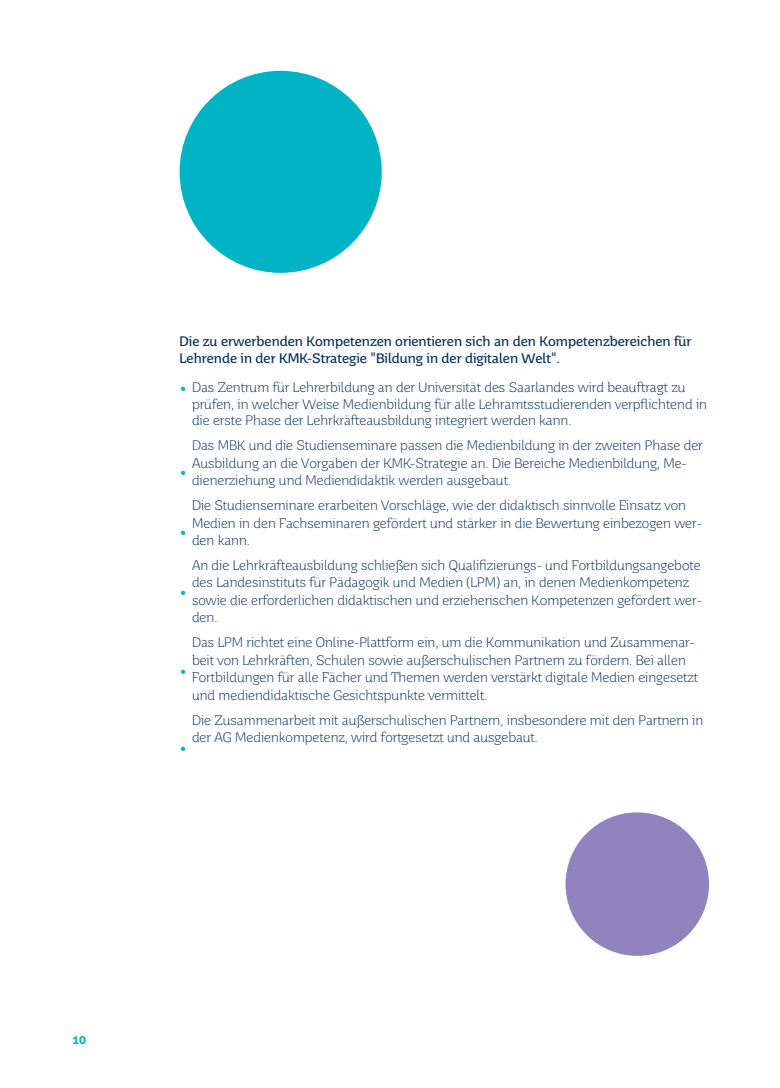
<style>
.page{position:relative;width:780px;height:1088px;background:#fff}
.page>*{position:absolute;margin:0;border:0;box-sizing:border-box;transform-origin:0 0}
.t1{font:300 13.75px/17.5px "Saar Pro";color:#002d5e}
.t2{font:13.75px/17.5px "Saar Pro";color:#002d5e}
.t3{font:700 13.75px "Saar Pro";color:#00b3c5}
.t4{font:700 11.25px "Saar Pro";color:#00b3c5}
.s1{font-style:inherit}
.s2{font-weight:700;color:#00b3c5}
</style>
<div class="page">
<div style="left:180px;top:71px;width:201px;height:202px;background:#00b3c5;border-radius:50%"></div>
<div style="left:565px;top:812px;width:144px;height:144px;background:#9183bd;border-radius:50%"></div>
<p class="t2" style="left:180px;top:333px;width:513px">Die zu erwerbenden Kompetenzen orientieren sich an den Kompetenzbereichen für<br>Lehrende in der KMK-Strategie "Bildung in der <span class="s1">digitalen Welt".</span></p>
<p class="t1" style="left:192px;top:381px;width:516px;line-height:16.4px;text-indent:-12px"><span class="s2">•</span> Das Zentrum für Lehrerbildung an der Universität des Saarlandes wird beauftragt zu prüfen, in welcher Weise Medienbildung für alle Lehramtsstudierenden verpflichtend in die erste Phase der Lehrkräfteausbildung integriert werden kann.</p>
<p class="t1" style="left:192px;top:438px;width:512px">Das MBK und die Studienseminare passen die Medienbildung in der zweiten Phase der<br>Ausbildung an die Vorgaben der KMK-Strategie an. Die Bereiche Medienbildung, Me&shy;dienerziehung und Mediendidaktik werden ausgebaut.</p>
<p class="t1" style="left:192px;top:498px;width:511px">Die Studienseminare erarbeiten Vorschläge, wie der didaktisch sinnvolle Einsatz von<br>Medien in den Fachseminaren gefördert und stärker in die Bewertung einbezogen wer&shy;den kann.</p>
<p class="t1" style="left:192px;top:557px;width:511px">An die Lehrkräfteausbildung schließen sich Qualifizierungs- und Fortbildungsangebote des Landesinstituts für Pädagogik und Medien (LPM) an, in denen Medienkompetenz sowie die erforderlichen didaktischen und erzieherischen Kompetenzen gefördert wer&shy;den.</p>
<p class="t1" style="left:192px;top:635px;width:507px">Das LPM richtet eine Online-Plattform ein, um die Kommunikation und Zusammenar&shy;beit von Lehrkräften, Schulen sowie außerschulischen Partnern zu fördern. Bei allen Fortbildungen für alle Fächer und Themen werden verstärkt digitale Medien eingesetzt und mediendidaktische Gesichtspunkte vermittelt.</p>
<p class="t1" style="left:192px;top:712px;width:512px">Die Zusammenarbeit mit außerschulischen Partnern, insbesondere mit den Partnern in der AG Medienkompetenz, wird fortgesetzt und ausgebaut.</p>
<p class="t3" style="left:180px;top:464px;width:9px">•</p>
<p class="t3" style="left:180px;top:524px;width:9px">•</p>
<p class="t3" style="left:180px;top:584px;width:9px">•</p>
<p class="t3" style="left:180px;top:663px;width:9px">•</p>
<p class="t3" style="left:180px;top:740px;width:9px">•</p>
<p class="t4" style="left:72px;top:1033px;width:16px">10</p>
</div>
